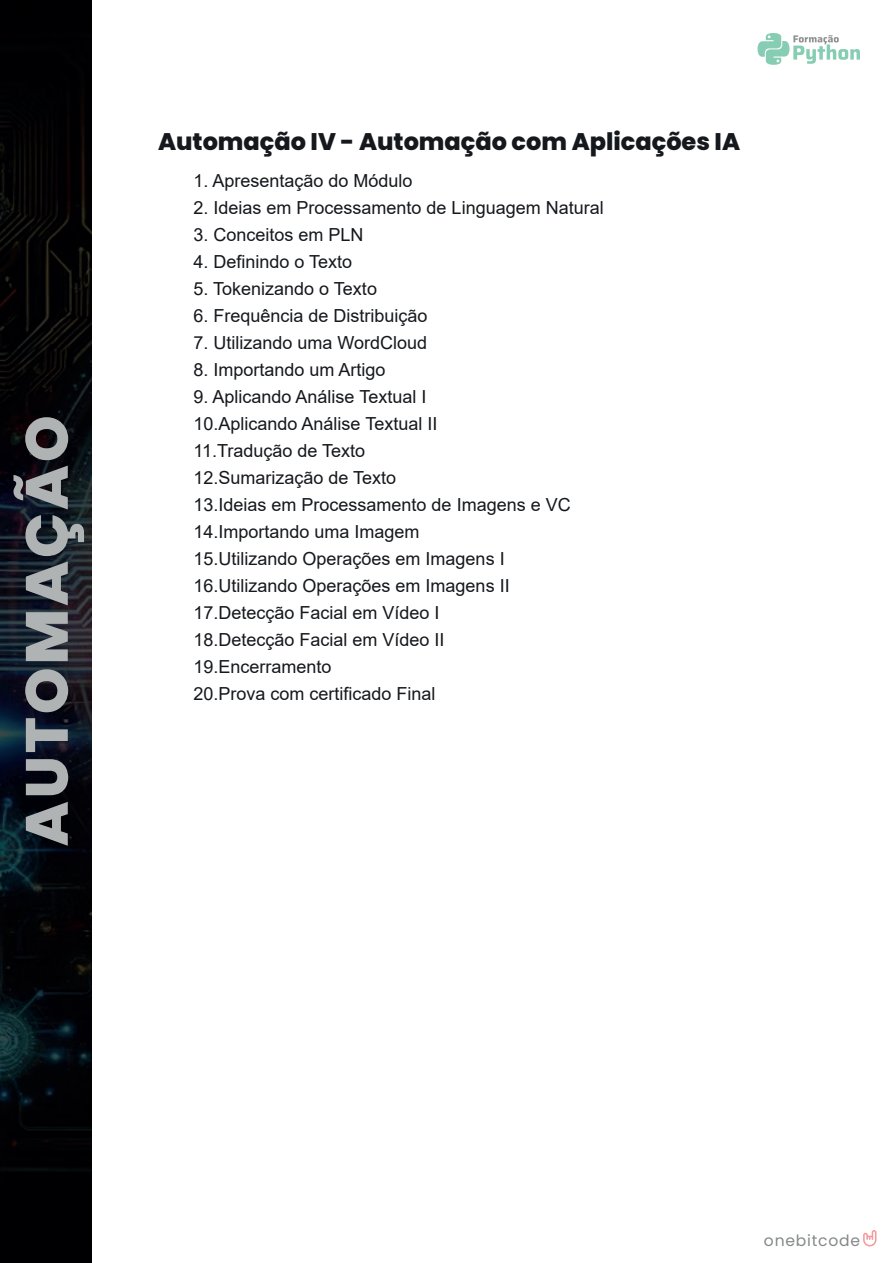
<style>
.page{position:relative;width:893px;height:1263px;background:#fff}
.page>*{position:absolute;margin:0;border:0;box-sizing:border-box;transform-origin:0 0}
.t1{font:800 24px "Poppins";color:#15181c}
.t2{font:18px/27px "Arial";color:#15181c}
.t3{font:15.6px "Poppins";letter-spacing:.05em;color:#858889}
</style>
<div class="page">
<img style="left:0;top:0;width:92px;height:1263px">
<svg style="left:758px;top:33px;width:102px;height:32px"></svg>
<svg style="left:863px;top:1230px;width:13px;height:16px"></svg>
<svg style="left:26px;top:802px;width:42px;height:44px"></svg>
<svg style="left:26px;top:759px;width:42px;height:36px"></svg>
<svg style="left:26px;top:718px;width:42px;height:34px"></svg>
<svg style="left:25px;top:669px;width:43px;height:43px"></svg>
<svg style="left:26px;top:612px;width:42px;height:49px"></svg>
<svg style="left:25px;top:515px;width:59px;height:90px"></svg>
<svg style="left:13px;top:466px;width:55px;height:43px"></svg>
<svg style="left:25px;top:417px;width:43px;height:43px"></svg>
<h1 class="t1" style="left:158px;top:128px;width:584px">Automação IV - Automação com Aplicações IA</h1>
<p class="t2" style="left:194px;top:167px;width:221px">1. Apresentação do Módulo</p>
<p class="t2" style="left:194px;top:194px;width:412px">2. Ideias em Processamento de Linguagem Natural</p>
<p class="t2" style="left:194px;top:221px;width:172px">3. Conceitos em PLN</p>
<p class="t2" style="left:194px;top:248px;width:160px">4. Definindo o Texto</p>
<p class="t2" style="left:194px;top:275px;width:185px">5. Tokenizando o Texto</p>
<p class="t2" style="left:194px;top:302px;width:236px">6. Frequência de Distribuição</p>
<p class="t2" style="left:194px;top:329px;width:235px">7. Utilizando uma WordCloud</p>
<p class="t2" style="left:194px;top:356px;width:194px">8. Importando um Artigo</p>
<p class="t2" style="left:194px;top:383px;width:379px">9. Aplicando Análise Textual I<br>10.Aplicando Análise Textual II<br>11.Tradução de Texto<br>12.Sumarização de Texto<br>13.Ideias em Processamento de Imagens e VC<br>14.Importando uma Imagem<br>15.Utilizando Operações em Imagens I<br>16.Utilizando Operações em Imagens II<br>17.Detecção Facial em Vídeo I<br>18.Detecção Facial em Vídeo II<br>19.Encerramento<br>20.Prova com certificado Final</p>
<p class="t3" style="left:764px;top:1232px;width:98px">onebitcode</p>
</div>
